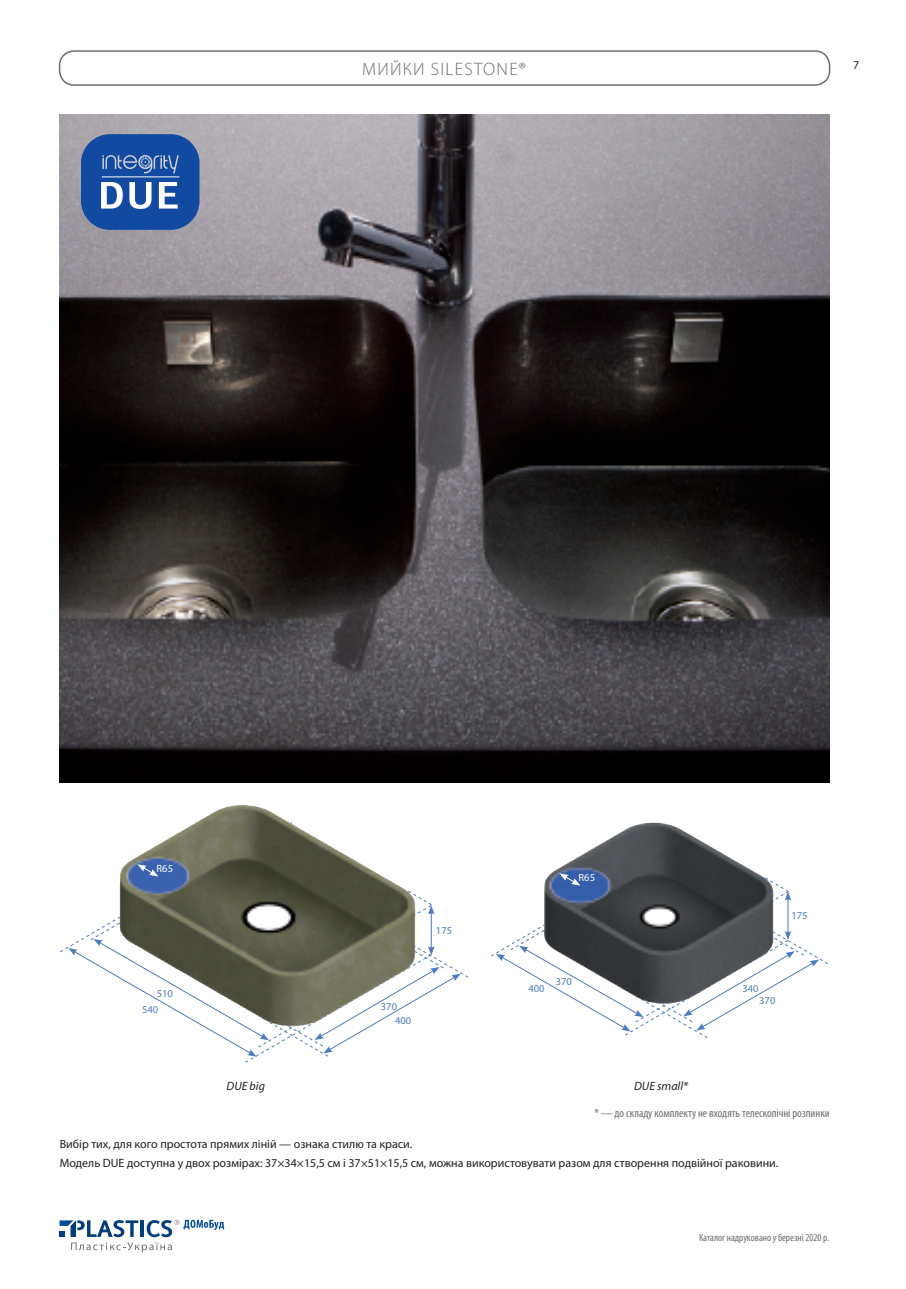
<style>
.page{position:relative;width:906px;height:1289px;background:#fff}
.page>*{position:absolute;margin:0;border:0;box-sizing:border-box;transform-origin:0 0}
.t1{font:300 18px "Myriad Pro";letter-spacing:.07em;color:#6c6d70}
.t2{font:12px/18.6px "Myriad Pro";color:#231f20}
.t3{font:condensed 12px "Myriad Pro";color:#6c6d70}
.t4{font:italic 12px "Myriad Pro";color:#231f20}
.t5{font:condensed 10.5px "Myriad Pro";color:#6c6d70}
.t6{font:10.5px "Myriad Pro";color:#4c7bbf}
.t7{font:10.5px "Myriad Pro";color:#fff}
</style>
<div class="page">
<svg style="left:60px;top:1219px;width:164px;height:33px"></svg>
<div style="left:59px;top:50px;width:771px;height:36px;border:2px solid #6c6d70;border-radius:15px"></div>
<img style="left:60px;top:115px;width:769px;height:667px">
<img style="left:197px;top:805px;width:42px;height:17px">
<svg style="left:60px;top:822px;width:409px;height:240px"></svg>
<img style="left:606px;top:823px;width:44px;height:18px">
<svg style="left:491px;top:841px;width:337px;height:197px"></svg>
<div style="left:81px;top:134px;width:118px;height:96px;background:#114aa0;border-radius:29px"></div>
<svg style="left:101px;top:182px;width:22px;height:26px"></svg>
<svg style="left:129px;top:182px;width:22px;height:27px"></svg>
<svg style="left:159px;top:182px;width:19px;height:26px"></svg>
<hr style="left:102px;top:177px;width:77px;height:1px;background:#fff">
<svg style="left:102px;top:155px;width:77px;height:18px"></svg>
<h1 class="t1" style="left:362px;top:59px;width:165px">МИЙКИ SILESTONE®</h1>
<p class="t2" style="left:853px;top:55px;width:8px">7</p>
<p class="t7" style="left:157px;top:862px;width:18px">R65</p>
<p class="t6" style="left:157px;top:987px;width:18px">510</p>
<p class="t6" style="left:142px;top:1003px;width:18px">540</p>
<p class="t6" style="left:436px;top:924px;width:18px">175</p>
<p class="t6" style="left:381px;top:1000px;width:18px">370</p>
<p class="t6" style="left:395px;top:1015px;width:18px">400</p>
<p class="t7" style="left:578px;top:872px;width:18px">R65</p>
<p class="t6" style="left:528px;top:982px;width:18px">400</p>
<p class="t6" style="left:556px;top:976px;width:18px">370</p>
<p class="t4" style="left:227px;top:1078px;width:40px">DUE big</p>
<p class="t4" style="left:634px;top:1078px;width:55px">DUE small*</p>
<p class="t6" style="left:791px;top:910px;width:18px">175</p>
<p class="t6" style="left:742px;top:982px;width:18px">340</p>
<p class="t6" style="left:759px;top:994px;width:18px">370</p>
<p class="t3" style="left:594px;top:1106px;width:237px">* — до складу комплекту не входять телескопічні розпинки</p>
<p class="t2" style="left:60px;top:1135px;width:720px">Вибір тих, для кого простота прямих ліній — ознака стилю та краси.<br>Модель DUE доступна у двох розмірах: 37×34×15,5 см і 37×51×15,5 см, можна використовувати разом для створення подвійної раковини.</p>
<p class="t5" style="left:699px;top:1232px;width:132px">Каталог надруковано у березні 2020 р.</p>
</div>
